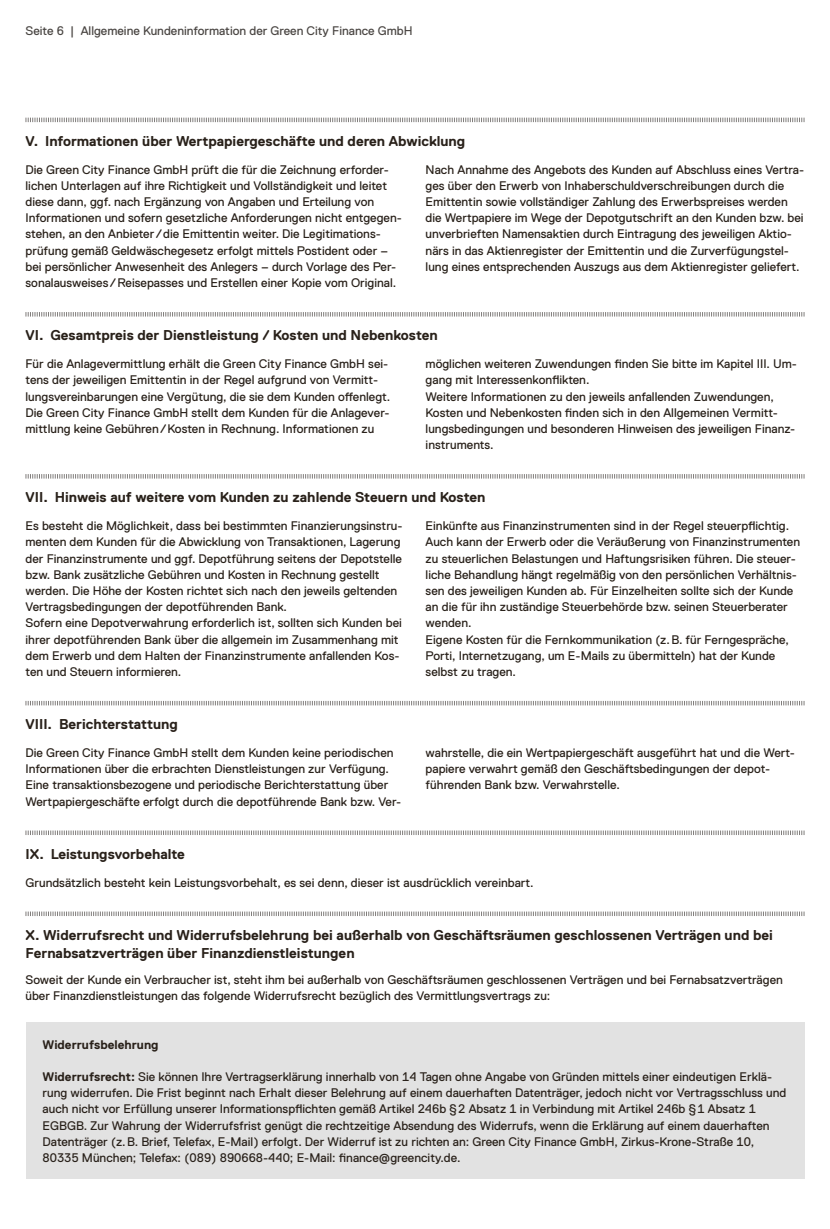
<style>
.page{position:relative;width:830px;height:1229px;background:#fff}
.page>*{position:absolute;margin:0;border:0;box-sizing:border-box;transform-origin:0 0}
.h3_Linie_Replica{font:700 14.25px/18px "Replica Std";color:#29211a}
.txt_2spaltig_Replic{font:12.45px/16.2px "Replica Std";color:#29211a}
.txt___LZ{font:12.45px/16.2px "Replica Std";color:#29211a}
.txt_Replica{font:12.45px "Replica Std";color:#29211a}
.Kolumne{font:12.45px "Replica Std";color:#4b4744}
.txt_Replica-2{font:700 12.45px "Replica Std";color:#29211a}
.s1{font-weight:700}
</style>
<div class="page">
<div style="left:26px;top:1022px;width:778px;height:156px;background:#e2e2e2"></div>
<svg style="left:25px;top:117px;width:779px;height:6px"></svg>
<svg style="left:25px;top:312px;width:779px;height:5px"></svg>
<svg style="left:25px;top:474px;width:779px;height:5px"></svg>
<svg style="left:25px;top:700px;width:779px;height:6px"></svg>
<svg style="left:25px;top:830px;width:779px;height:5px"></svg>
<svg style="left:25px;top:911px;width:779px;height:5px"></svg>
<p class="Kolumne" style="left:26px;top:24px;width:388px">Seite 6 | Allgemeine Kundeninformation der Green City Finance GmbH</p>
<p class="h3_Linie_Replica" style="left:26px;top:132px;width:441px">V. Informationen über Wertpapiergeschäfte und deren Abwicklung</p>
<p class="txt_2spaltig_Replic" style="left:26px;top:161px;width:377px">Die Green City Finance GmbH prüft die für die Zeichnung erforder&shy;lichen Unterlagen auf ihre Richtigkeit und Vollständigkeit und leitet diese dann, ggf. nach Ergänzung von Angaben und Erteilung von Informationen und sofern gesetzliche Anforderungen nicht entgegen&shy;stehen, an den Anbieter/die Emittentin weiter. Die Legitimations&shy;prüfung gemäß Geldwäschegesetz erfolgt mittels Postident oder – bei persönlicher Anwesenheit des Anlegers – durch Vorlage des Per&shy;sonalausweises/Reisepasses und Erstellen einer Kopie vom Original.</p>
<p class="txt_2spaltig_Replic" style="left:425px;top:161px;width:380px">Nach Annahme des Angebots des Kunden auf Abschluss eines Vertra&shy;ges über den Erwerb von Inhaberschuldverschreibungen durch die Emittentin sowie vollständiger Zahlung des Erwerbspreises werden die Wertpapiere im Wege der Depotgutschrift an den Kunden bzw. bei unverbrieften Namensaktien durch Eintragung des jeweiligen Aktio&shy;närs in das Aktienregister der Emittentin und die Zurverfügungstel&shy;lung eines entsprechenden Auszugs aus dem Aktienregister geliefert.</p>
<p class="h3_Linie_Replica" style="left:26px;top:326px;width:413px">VI. Gesamtpreis der Dienstleistung / Kosten und Nebenkosten</p>
<p class="txt_2spaltig_Replic" style="left:26px;top:356px;width:366px">Für die Anlagevermittlung erhält die Green City Finance GmbH sei&shy;tens der jeweiligen Emittentin in der Regel aufgrund von Vermitt&shy;lungsvereinbarungen eine Vergütung, die sie dem Kunden offenlegt.<br>Die Green City Finance GmbH stellt dem Kunden für die Anlagever&shy;mittlung keine Gebühren/Kosten in Rechnung. Informationen zu</p>
<p class="txt_2spaltig_Replic" style="left:425px;top:356px;width:373px">möglichen weiteren Zuwendungen finden Sie bitte im Kapitel III. Um&shy;gang mit Interessenkonflikten.</p>
<p class="txt_2spaltig_Replic" style="left:425px;top:388px;width:371px">Weitere Informationen zu den jeweils anfallenden Zuwendungen, Kosten und Nebenkosten finden sich in den Allgemeinen Vermitt&shy;lungsbedingungen und besonderen Hinweisen des jeweiligen Finanz&shy;instruments.</p>
<p class="h3_Linie_Replica" style="left:26px;top:488px;width:461px">VII. Hinweis auf weitere vom Kunden zu zahlende Steuern und Kosten</p>
<p class="txt_2spaltig_Replic" style="left:26px;top:518px;width:378px">Es besteht die Möglichkeit, dass bei bestimmten Finanzierungsinstru&shy;menten dem Kunden für die Abwicklung von Transaktionen, Lagerung der Finanzinstrumente und ggf. Depotführung seitens der Depotstelle bzw. Bank zusätzliche Gebühren und Kosten in Rechnung gestellt werden. Die Höhe der Kosten richtet sich nach den jeweils geltenden Vertragsbedingungen der depotführenden Bank.</p>
<p class="txt_2spaltig_Replic" style="left:26px;top:615px;width:378px">Sofern eine Depotverwahrung erforderlich ist, sollten sich Kunden bei ihrer depotführenden Bank über die allgemein im Zusammenhang mit dem Erwerb und dem Halten der Finanzinstrumente anfallenden Kos&shy;ten und Steuern informieren.</p>
<p class="txt_2spaltig_Replic" style="left:425px;top:518px;width:376px">Einkünfte aus Finanzinstrumenten sind in der Regel steuerpflichtig.<br>Auch kann der Erwerb oder die Veräußerung von Finanzinstrumenten zu steuerlichen Belastungen und Haftungsrisiken führen. Die steuer&shy;liche Behandlung hängt regelmäßig von den persönlichen Verhältnis&shy;sen des jeweiligen Kunden ab. Für Einzelheiten sollte sich der Kunde an die für ihn zuständige Steuerbehörde bzw. seinen Steuerberater wenden.</p>
<p class="txt_2spaltig_Replic" style="left:425px;top:631px;width:365px">Eigene Kosten für die Fernkommunikation (z.B. für Ferngespräche,<br>Porti, Internetzugang, um E-Mails zu übermitteln) hat der Kunde selbst zu tragen.</p>
<p class="h3_Linie_Replica" style="left:26px;top:715px;width:154px">VIII. Berichterstattung</p>
<p class="txt_2spaltig_Replic" style="left:26px;top:745px;width:377px">Die Green City Finance GmbH stellt dem Kunden keine periodischen Informationen über die erbrachten Dienstleistungen zur Verfügung.<br>Eine transaktionsbezogene und periodische Berichterstattung über Wertpapiergeschäfte erfolgt durch die depotführende Bank bzw. Ver-</p>
<p class="txt_2spaltig_Replic" style="left:425px;top:745px;width:371px">wahrstelle, die ein Wertpapiergeschäft ausgeführt hat und die Wert&shy;papiere verwahrt gemäß den Geschäftsbedingungen der depot&shy;führenden Bank bzw. Verwahrstelle.</p>
<p class="h3_Linie_Replica" style="left:26px;top:845px;width:161px">IX. Leistungsvorbehalte</p>
<p class="txt_Replica" style="left:26px;top:875px;width:509px">Grundsätzlich besteht kein Leistungsvorbehalt, es sei denn, dieser ist ausdrücklich vereinbart.</p>
<p class="h3_Linie_Replica" style="left:26px;top:926px;width:748px">X. Widerrufsrecht und Widerrufsbelehrung bei außerhalb von Geschäftsräumen geschlossenen Verträgen und bei<br>Fernabsatzverträgen über Finanzdienstleistungen</p>
<p class="txt_2spaltig_Replic" style="left:26px;top:971px;width:758px">Soweit der Kunde ein Verbraucher ist, steht ihm bei außerhalb von Geschäftsräumen geschlossenen Verträgen und bei Fernabsatzverträgen über Finanzdienstleistungen das folgende Widerrufsrecht bezüglich des Vermittlungsvertrags zu:</p>
<p class="txt_Replica-2" style="left:43px;top:1037px;width:117px">Widerrufsbelehrung</p>
<p class="txt___LZ" style="left:43px;top:1069px;width:745px"><span class="s1">Widerrufsrecht:</span> Sie können Ihre Vertragserklärung innerhalb von 14 Tagen ohne Angabe von Gründen mittels einer eindeutigen Erklä&shy;rung widerrufen. Die Frist beginnt nach Erhalt dieser Belehrung auf einem dauerhaften Datenträger, jedoch nicht vor Vertragsschluss und auch nicht vor Erfüllung unserer Informationspflichten gemäß Artikel 246b §2 Absatz 1 in Verbindung mit Artikel 246b §1 Absatz 1<br>EGBGB. Zur Wahrung der Widerrufsfrist genügt die rechtzeitige Absendung des Widerrufs, wenn die Erklärung auf einem dauerhaften Datenträger (z.B. Brief, Telefax, E-Mail) erfolgt. Der Widerruf ist zu richten an: Green City Finance GmbH, Zirkus-Krone-Straße 10, 80335 München; Telefax: (089) 890668-440; E-Mail: finance@greencity.de.</p>
</div>
